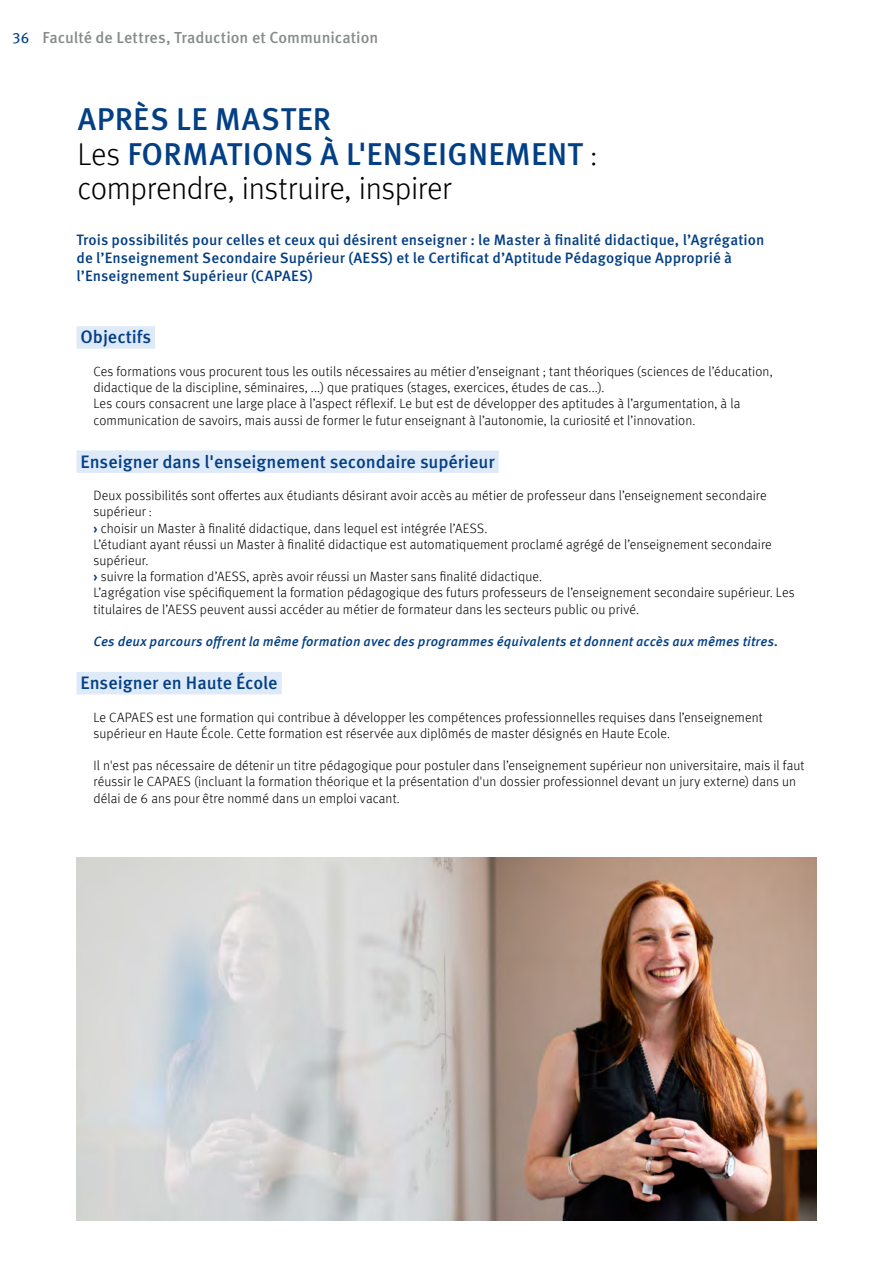
<style>
.page{position:relative;width:893px;height:1263px;background:#fff}
.page>*{position:absolute;margin:0;border:0;box-sizing:border-box;transform-origin:0 0}
.t1{font:500 31.5px/34.5px "Meta Pro";letter-spacing:.01em;color:#033f85}
.t2{font:500 18px "Meta Pro";color:#033f85}
.t3{font:500 15.9px "Meta Pro";color:#868b8b}
.t4{font:500 15px/18px "Meta Pro";letter-spacing:.005em;color:#033f85}
.t5{font:300 13.5px/16.2px "Meta Pro";letter-spacing:.005em;color:#000}
.t6{font:italic 500 13.5px "Meta Pro";letter-spacing:.01em;color:#033f85}
.s1{font-family:"Meta OT";font-weight:400;font-size:15px;color:#033f85}
.s2{font-weight:300;color:#000}
.s3{font-family:"Meta OT";font-weight:700;color:#033f85}
</style>
<div class="page">
<img style="left:77px;top:858px;width:739px;height:362px">
<div style="left:77px;top:326px;width:78px;height:23px;background:#dfeaf8"></div>
<div style="left:77px;top:450px;width:422px;height:23px;background:#dfeaf8"></div>
<div style="left:77px;top:672px;width:205px;height:22px;background:#dfeaf8"></div>
<p class="t3" style="left:12px;top:25px;width:367px"><span class="s1">36</span> Faculté de Lettres, Traduction et Communication</p>
<h1 class="t1" style="left:78px;top:100px;width:522px">APRÈS LE MASTER<br><span class="s2">Les</span> FORMATIONS À L'ENSEIGNEMENT <span class="s2">: comprendre, instruire, inspirer</span></h1>
<p class="t4" style="left:77px;top:230px;width:689px">Trois possibilités pour celles et ceux qui désirent enseigner : le Master à finalité didactique, l’Agrégation de l’Enseignement Secondaire Supérieur (AESS) et le Certificat d’Aptitude Pédagogique Approprié à l’Enseignement Supérieur (CAPAES)</p>
<h2 class="t2" style="left:81px;top:323px;width:72px">Objectifs</h2>
<p class="t5" style="left:94px;top:362px;width:681px">Ces formations vous procurent tous les outils nécessaires au métier d’enseignant ; tant théoriques (sciences de l’éducation, didactique de la discipline, séminaires, ...) que pratiques (stages, exercices, études de cas...).<br>Les cours consacrent une large place à l’aspect réflexif. Le but est de développer des aptitudes à l’argumentation, à la communication de savoirs, mais aussi de former le futur enseignant à l’autonomie, la curiosité et l’innovation.</p>
<h2 class="t2" style="left:81px;top:447px;width:416px">Enseigner dans l'enseignement secondaire supérieur</h2>
<p class="t5" style="left:94px;top:487px;width:703px">Deux possibilités sont offertes aux étudiants désirant avoir accès au métier de professeur dans l’enseignement secondaire supérieur :<br><span class="s3">›</span> choisir un Master à finalité didactique, dans lequel est intégrée l’AESS.<br>L’étudiant ayant réussi un Master à finalité didactique est automatiquement proclamé agrégé de l’enseignement secondaire supérieur.<br><span class="s3">›</span> suivre la formation d’AESS, après avoir réussi un Master sans finalité didactique.<br>L’agrégation vise spécifiquement la formation pédagogique des futurs professeurs de l’enseignement secondaire supérieur. Les titulaires de l’AESS peuvent aussi accéder au métier de formateur dans les secteurs public ou privé.</p>
<p class="t6" style="left:94px;top:631px;width:686px">Ces deux parcours offrent la même formation avec des programmes équivalents et donnent accès aux mêmes titres.</p>
<h2 class="t2" style="left:81px;top:669px;width:199px">Enseigner en Haute École</h2>
<p class="t5" style="left:94px;top:708px;width:671px">Le CAPAES est une formation qui contribue à développer les compétences professionnelles requises dans l’enseignement supérieur en Haute École. Cette formation est réservée aux diplômés de master désignés en Haute Ecole.</p>
<p class="t5" style="left:94px;top:757px;width:712px">Il n'est pas nécessaire de détenir un titre pédagogique pour postuler dans l’enseignement supérieur non universitaire, mais il faut réussir le CAPAES (incluant la formation théorique et la présentation d'un dossier professionnel devant un jury externe) dans un délai de 6 ans pour être nommé dans un emploi vacant.</p>
</div>
